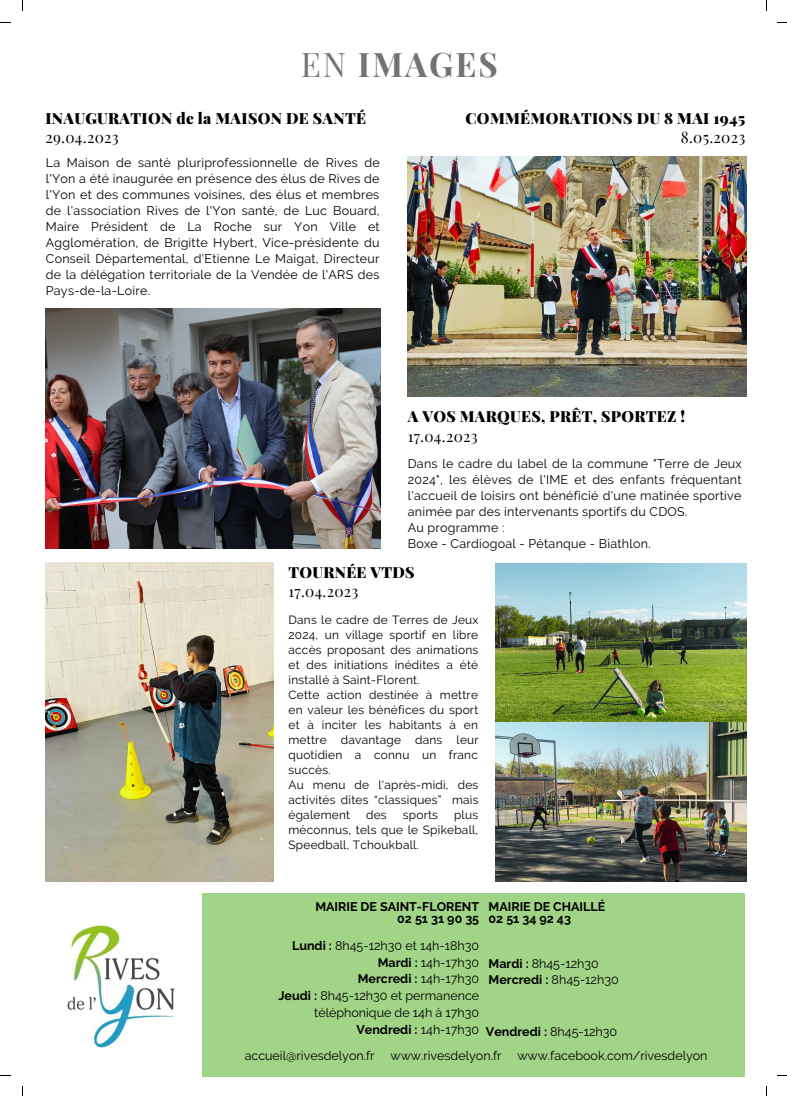
<style>
.page{position:relative;width:787px;height:1096px;background:#fff}
.page>*{position:absolute;margin:0;border:0;box-sizing:border-box;transform-origin:0 0}
.t1{font:700 33.12px "Playfair Display SC";letter-spacing:.06em;color:#737373}
.t2{font:900 15.38px "Playfair Display";letter-spacing:.02em;color:#000}
.t3{font:15.38px "Playfair Display SC";letter-spacing:.02em;color:#000}
.t4{font:12.5px/16px "Raleway";color:#000;text-align:justify}
.t5{font:700 12.5px "Raleway";color:#000}
.t6{font:12.5px "Raleway";letter-spacing:.02em;color:#000}
.t7{font:11.88px/15px "Raleway";letter-spacing:.02em;color:#000;text-align:justify}
.s1{font-weight:400}
.s2{font-weight:700}
</style>
<div class="page">
<div style="left:202px;top:893px;width:543px;height:183px;background:#a2d487"></div>
<img style="left:67px;top:925px;width:108px;height:123px">
<img style="left:46px;top:308px;width:334px;height:240px">
<img style="left:46px;top:563px;width:227px;height:318px">
<img style="left:407px;top:157px;width:339px;height:240px">
<img style="left:496px;top:563px;width:250px;height:318px">
<p class="t1" style="left:301px;top:41px;width:198px"><span class="s1">EN</span> IMAGES</p>
<p class="t2" style="left:45px;top:107px;width:322px">INAUGURATION de la MAISON DE SANTÉ</p>
<p class="t3" style="left:45px;top:127px;width:75px">29.04.2023</p>
<p class="t4" style="left:46px;top:155px;width:335px">La Maison de santé pluriprofessionnelle de Rives de l'Yon a été inaugurée en présence des élus de Rives de l'Yon et des communes voisines, des élus et membres de l'association Rives de l'Yon santé, de Luc Bouard, Maire Président de La Roche sur Yon Ville et Agglomération, de Brigitte Hybert, Vice-présidente du Conseil Départemental, d'Etienne Le Maigat, Directeur de la délégation territoriale de la Vendée de l'ARS des Pays-de-la-Loire.</p>
<p class="t2" style="left:466px;top:107px;width:281px">COMMÉMORATIONS DU 8 MAI 1945</p>
<p class="t3" style="left:681px;top:127px;width:66px">8.05.2023</p>
<p class="t2" style="left:408px;top:405px;width:279px">A VOS MARQUES, PRÊT, SPORTEZ !</p>
<p class="t3" style="left:408px;top:425px;width:71px">17.04.2023</p>
<p class="t4" style="left:408px;top:455px;width:336px">Dans le cadre du label de la commune "Terre de Jeux 2024", les élèves de l'IME et des enfants fréquentant l'accueil de loisirs ont bénéficié d'une matinée sportive animée par des intervenants sportifs du CDOS.</p>
<p class="t6" style="left:408px;top:520px;width:98px">Au programme :</p>
<p class="t6" style="left:408px;top:536px;width:244px">Boxe - Cardiogoal - Pétanque - Biathlon.</p>
<p class="t2" style="left:288px;top:561px;width:128px">TOURNÉE VTDS</p>
<p class="t3" style="left:288px;top:580px;width:71px">17.04.2023</p>
<p class="t7" style="left:288px;top:611px;width:191px">Dans le cadre de Terres de Jeux 2024, un village sportif en libre accès proposant des animations et des initiations inédites a été installé à Saint-Florent.</p>
<p class="t7" style="left:288px;top:686px;width:192px">Cette action destinée à mettre en valeur les bénéfices du sport et à inciter les habitants à en mettre davantage dans leur quotidien a connu un franc succès.</p>
<p class="t7" style="left:288px;top:776px;width:192px">Au menu de l'après-midi, des activités dites “classiques” mais également</p>
<p class="t7" style="left:288px;top:807px;width:191px;text-indent:166px">plus méconnus, tels que le Spikeball, Speedball, Tchoukball.</p>
<p class="t7" style="left:366px;top:807px;width:22px">des</p>
<p class="t7" style="left:403px;top:807px;width:37px">sports</p>
<p class="t5" style="left:315px;top:899px;width:165px">MAIRIE DE SAINT-FLORENT</p>
<p class="t5" style="left:397px;top:911px;width:83px">02 51 31 90 35</p>
<p class="t5" style="left:489px;top:899px;width:118px">MAIRIE DE CHAILLÉ</p>
<p class="t5" style="left:489px;top:911px;width:84px">02 51 34 92 43</p>
<p class="t4" style="left:292px;top:937px;width:189px"><span class="s2">Lundi :</span> 8h45-12h30 et 14h-18h30</p>
<p class="t4" style="left:378px;top:954px;width:103px"><span class="s2">Mardi :</span> 14h-17h30</p>
<p class="t5" style="left:358px;top:971px;width:123px">Mercredi : <span class="s1">14h-17h30</span></p>
<p class="t4" style="left:278px;top:987px;width:202px;line-height:16.9px;text-align:right"><span class="s2">Jeudi :</span> 8h45-12h30 et permanence téléphonique de 14h à 17h30</p>
<p class="t5" style="left:356px;top:1022px;width:124px">Vendredi : <span class="s1">14h-17h30</span></p>
<p class="t4" style="left:489px;top:955px;width:112px"><span class="s2">Mardi :</span> 8h45-12h30</p>
<p class="t4" style="left:489px;top:971px;width:132px"><span class="s2">Mercredi :</span> 8h45-12h30</p>
<p class="t4" style="left:486px;top:1023px;width:133px"><span class="s2">Vendredi :</span> 8h45-12h30</p>
<p class="t4" style="left:245px;top:1047px;width:131px">accueil@rivesdelyon.fr</p>
<p class="t4" style="left:391px;top:1047px;width:112px">www.rivesdelyon.fr</p>
<p class="t4" style="left:517px;top:1047px;width:192px">www.facebook.com/rivesdelyon</p>
</div>
